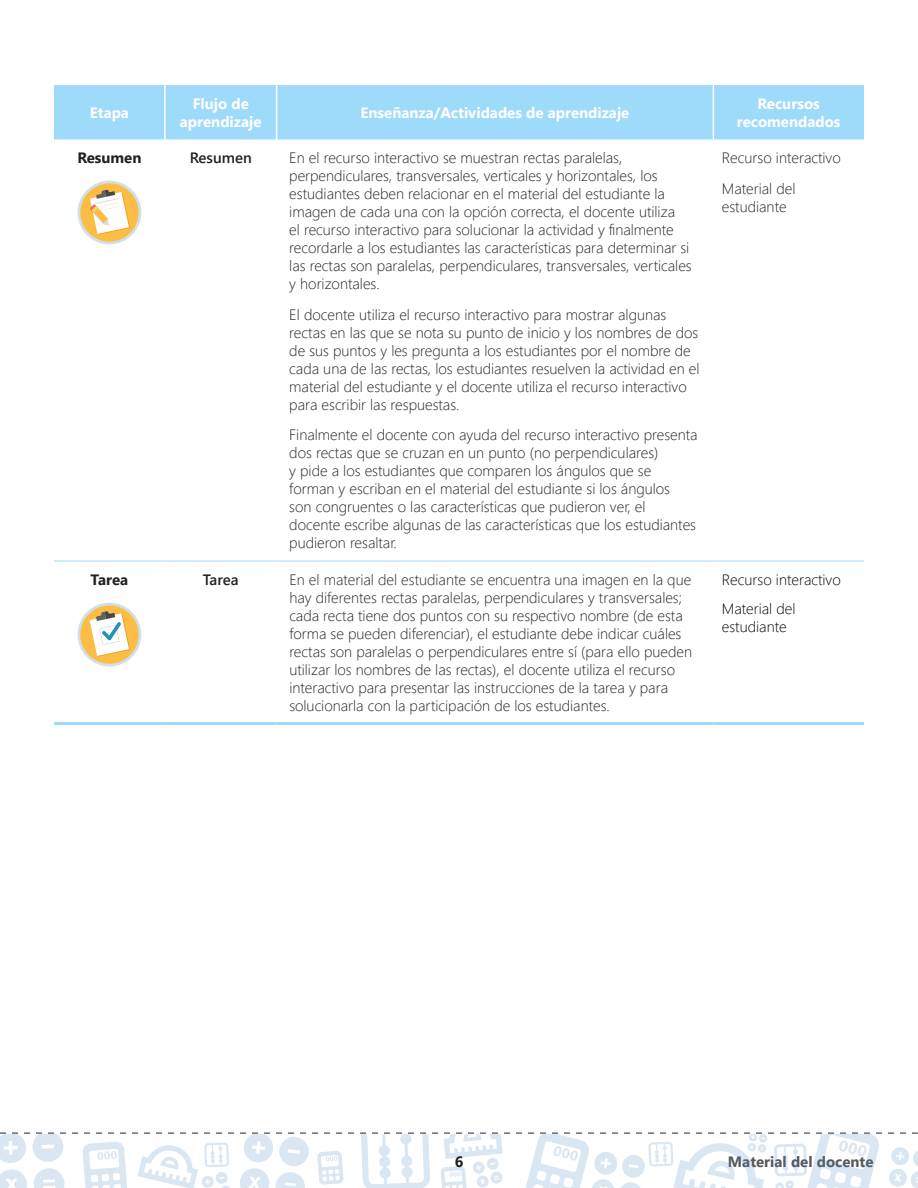
<style>
.page{position:relative;width:918px;height:1188px;background:#fff}
.page>*{position:absolute;margin:0;border:0;box-sizing:border-box;transform-origin:0 0}
.t1{font:300 15px/18px "Segoe UI";color:#231f20}
.t2{font:700 15px/18px "Segoe UI";color:#fff;text-align:center}
.t3{font:300 15px/29.2px "Segoe UI";color:#000}
.t4{font:700 15px "Segoe UI";color:#57585a}
.t5{font:700 15px "Segoe UI";color:#231f20}
.t6{font:600 15px "Segoe UI";color:#231f20}
</style>
<div class="page">
<svg style="left:0;top:1132px;width:918px;height:56px"></svg>
<div style="left:54px;top:85px;width:810px;height:54px;background:#9edbfa"></div>
<hr style="left:164px;top:85px;width:2px;height:54px;background:#fff">
<hr style="left:276px;top:85px;width:1px;height:54px;background:#fff">
<hr style="left:713px;top:85px;width:1px;height:54px;background:#fff">
<hr style="left:54px;top:561px;width:111px;height:1px;background:#9edbfa">
<hr style="left:165px;top:561px;width:112px;height:1px;background:#9edbfa">
<hr style="left:277px;top:561px;width:436px;height:1px;background:#9edbfa">
<hr style="left:713px;top:561px;width:151px;height:1px;background:#9edbfa">
<hr style="left:54px;top:722px;width:111px;height:3px;background:#9edbfa">
<hr style="left:165px;top:722px;width:112px;height:3px;background:#9edbfa">
<hr style="left:277px;top:722px;width:436px;height:3px;background:#9edbfa">
<hr style="left:713px;top:722px;width:151px;height:3px;background:#9edbfa">
<div style="left:78px;top:181px;width:63px;height:63px;background:#cfe0ea;border-radius:50%"></div>
<div style="left:80px;top:183px;width:59px;height:59px;background:#fbbd43;border-radius:50%"></div>
<svg style="left:90px;top:190px;width:40px;height:44px"></svg>
<div style="left:78px;top:603px;width:63px;height:63px;background:#cfe0ea;border-radius:50%"></div>
<div style="left:80px;top:605px;width:59px;height:59px;background:#fbbd43;border-radius:50%"></div>
<svg style="left:90px;top:611px;width:40px;height:46px"></svg>
<p class="t2" style="left:90px;top:103px;width:41px">Etapa</p>
<p class="t2" style="left:180px;top:94px;width:83px">Flujo de aprendizaje</p>
<p class="t2" style="left:361px;top:103px;width:270px">Enseñanza/Actividades de aprendizaje</p>
<p class="t2" style="left:737px;top:94px;width:105px">Recursos recomendados</p>
<p class="t5" style="left:77px;top:145px;width:66px">Resumen</p>
<p class="t6" style="left:190px;top:145px;width:64px">Resumen</p>
<p class="t1" style="left:289px;top:148px;width:404px">En el recurso interactivo se muestran rectas paralelas, perpendiculares, transversales, verticales y horizontales, los estudiantes deben relacionar en el material del estudiante la imagen de cada una con la opción correcta, el docente utiliza<br>el recurso interactivo para solucionar la actividad y finalmente recordarle a los estudiantes las características para determinar si las rectas son paralelas, perpendiculares, transversales, verticales y horizontales.</p>
<p class="t1" style="left:289px;top:305px;width:412px">El docente utiliza el recurso interactivo para mostrar algunas rectas en las que se nota su punto de inicio y los nombres de dos de sus puntos y les pregunta a los estudiantes por el nombre de cada una de las rectas, los estudiantes resuelven la actividad en el material del estudiante y el docente utiliza el recurso interactivo para escribir las respuestas.</p>
<p class="t1" style="left:289px;top:425px;width:410px">Finalmente el docente con ayuda del recurso interactivo presenta dos rectas que se cruzan en un punto (no perpendiculares)<br>y pide a los estudiantes que comparen los ángulos que se forman y escriban en el material del estudiante si los ángulos<br>son congruentes o las características que pudieron ver, el docente escribe algunas de las características que los estudiantes pudieron resaltar.</p>
<p class="t1" style="left:722px;top:141px;width:120px;line-height:30.8px">Recurso interactivo<br>Material del</p>
<p class="t1" style="left:722px;top:197px;width:66px">estudiante</p>
<p class="t5" style="left:91px;top:567px;width:39px">Tarea</p>
<p class="t6" style="left:203px;top:567px;width:37px">Tarea</p>
<p class="t1" style="left:289px;top:570px;width:404px">En el material del estudiante se encuentra una imagen en la que hay diferentes rectas paralelas, perpendiculares y transversales; cada recta tiene dos puntos con su respectivo nombre (de esta forma se pueden diferenciar), el estudiante debe indicar cuáles rectas son paralelas o perpendiculares entre sí (para ello pueden utilizar los nombres de las rectas), el docente utiliza el recurso interactivo para presentar las instrucciones de la tarea y para solucionarla con la participación de los estudiantes.</p>
<p class="t3" style="left:722px;top:564px;width:120px">Recurso interactivo<br>Material del</p>
<p class="t3" style="left:722px;top:611px;width:66px">estudiante</p>
<p class="t5" style="left:455px;top:1150px;width:10px">6</p>
<p class="t4" style="left:728px;top:1149px;width:147px">Material del docente</p>
</div>
